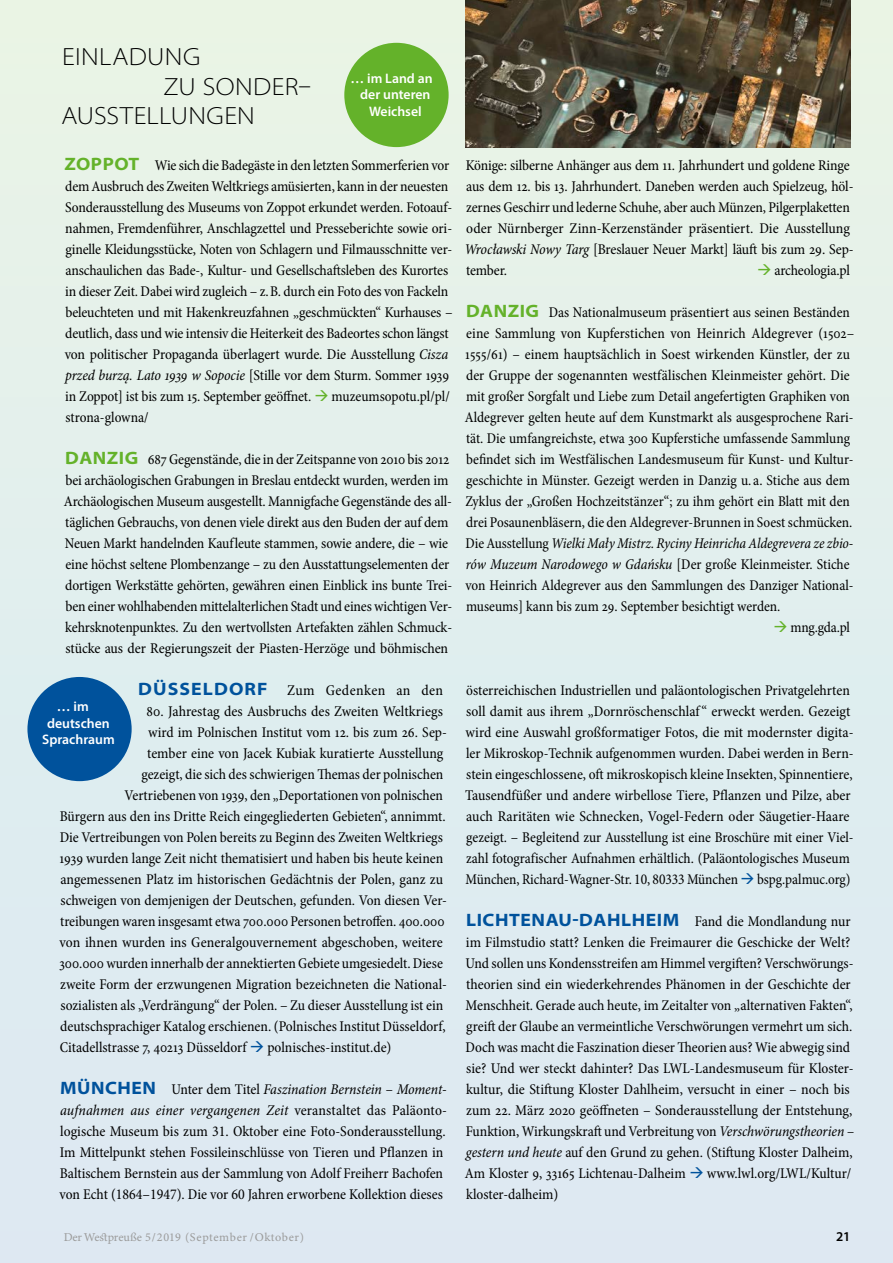
<style>
.page{position:relative;width:893px;height:1263px;background:#dfeeef}
.page>*{position:absolute;margin:0;border:0;box-sizing:border-box;transform-origin:0 0}
.t1{font:300 semi-expanded 25.05px "Myriad Pro";letter-spacing:.015em;color:#000}
.t2{font:condensed 15px/21px "Minion Pro";letter-spacing:-.005em;color:#000}
.t3{font:condensed 15px "Minion Pro";letter-spacing:.025em;color:#000}
.t4{font:600 13.8px/16.5px "Myriad Pro";color:#fff;text-align:center}
.t5{font:600 13.5px "Myriad Pro";color:#000}
.t6{font:12px "Minion Pro Capt";letter-spacing:.04em;color:#9c9c9c}
.s1{font-family:"Myriad Pro";font-weight:700;font-stretch:semi-expanded;font-size:18px;color:#64b22a}
.s2{font-style:italic}
.s3{color:#64b22a}
.s4{font-family:"Myriad Pro";font-weight:700;font-stretch:semi-expanded;font-size:18px;color:#00529c}
.s5{color:#00529c}
</style>
<div class="page">
<div style="left:344px;top:43px;width:105px;height:104px;background:#64b22a;border-radius:50%"></div>
<div style="left:27px;top:677px;width:105px;height:104px;background:#00529c;border-radius:50%"></div>
<img style="left:466px;top:0;width:384px;height:147px">
<h1 class="t1" style="left:62px;top:42px;width:140px">EINLADUNG</h1>
<h1 class="t1" style="left:163px;top:71px;width:149px">ZU SONDER–</h1>
<h1 class="t1" style="left:61px;top:100px;width:195px">AUSSTELLUNGEN</h1>
<p class="t2" style="left:64px;top:154px;width:390px"><span class="s1">ZOPPOT</span> Wie sich die Badegäste in den letzten Sommerferien vor dem Ausbruch des Zweiten Weltkriegs amüsierten, kann in der neuesten Sonderausstellung des Museums von Zoppot erkundet werden. Fotoauf&shy;nahmen, Fremdenführer, Anschlagzettel und Presseberichte sowie ori&shy;ginelle Kleidungsstücke, Noten von Schlagern und Filmausschnitte ver&shy;anschaulichen das Bade-, Kultur- und Gesellschaftsleben des Kurortes in dieser Zeit. Dabei wird zugleich – z.B. durch ein Foto des von Fackeln beleuchteten und mit Hakenkreuzfahnen „geschmückten“ Kurhauses – deutlich, dass und wie intensiv die Heiterkeit des Badeortes schon längst von politischer Propaganda überlagert wurde. Die Ausstellung <span class="s2">Cisza przed burzą. Lato 1939 w Sopocie</span> [Stille vor dem Sturm. Sommer 1939 in Zoppot] ist bis zum 15. September geöffnet. <span class="s3">→</span> muzeumsopotu.pl/pl/ strona-glowna/</p>
<p class="t2" style="left:64px;top:448px;width:390px"><span class="s1">DANZIG</span> 687 Gegenstände, die in der Zeitspanne von 2010 bis 2012 bei archäologischen Grabungen in Breslau entdeckt wurden, werden im Archäologischen Museum ausgestellt. Mannigfache Gegenstände des all&shy;täglichen Gebrauchs, von denen viele direkt aus den Buden der auf dem Neuen Markt handelnden Kaufleute stammen, sowie andere, die – wie eine höchst seltene Plombenzange – zu den Ausstattungselementen der dortigen Werkstätte gehörten, gewähren einen Einblick ins bunte Trei&shy;ben einer wohlhabenden mittelalterlichen Stadt und eines wichtigen Ver&shy;kehrsknotenpunktes. Zu den wertvollsten Artefakten zählen Schmuck&shy;stücke aus der Regierungszeit der Piasten-Herzöge und böhmischen</p>
<p class="t3" style="left:138px;top:680px;width:306px"><span class="s4">DÜSSELDORF</span> Zum Gedenken an den</p>
<p class="t2" style="left:147px;top:700px;width:298px">80. Jahrestag des Ausbruchs des Zweiten Weltkriegs</p>
<p class="t2" style="left:148px;top:721px;width:300px">wird im Polnischen Institut vom 12. bis zum 26. Sep-</p>
<p class="t2" style="left:147px;top:742px;width:298px">tember eine von Jacek Kubiak kuratierte Ausstellung</p>
<p class="t2" style="left:141px;top:763px;width:303px">gezeigt, die sich des schwierigen Themas der polnischen</p>
<p class="t2" style="left:125px;top:784px;width:320px">Vertriebenen von 1939, den „Deportationen von polnischen</p>
<p class="t2" style="left:60px;top:805px;width:388px">Bürgern aus den ins Dritte Reich eingegliederten Gebieten“, annimmt.</p>
<p class="t2" style="left:60px;top:826px;width:385px">Die Vertreibungen von Polen bereits zu Beginn des Zweiten Weltkriegs</p>
<p class="t2" style="left:59px;top:847px;width:385px">1939 wurden lange Zeit nicht thematisiert und haben bis heute keinen</p>
<p class="t2" style="left:60px;top:868px;width:384px">angemessenen Platz im historischen Gedächtnis der Polen, ganz zu</p>
<p class="t2" style="left:60px;top:889px;width:388px">schweigen von demjenigen der Deutschen, gefunden. Von diesen Ver-</p>
<p class="t2" style="left:60px;top:910px;width:386px">treibungen waren insgesamt etwa 700.000 Personen betroffen. 400.000</p>
<p class="t2" style="left:60px;top:931px;width:385px">von ihnen wurden ins Generalgouvernement abgeschoben, weitere</p>
<p class="t2" style="left:59px;top:952px;width:385px">300.000 wurden innerhalb der annektierten Gebiete umgesiedelt. Diese</p>
<p class="t2" style="left:60px;top:973px;width:388px">zweite Form der erzwungenen Migration bezeichneten die National-</p>
<p class="t2" style="left:60px;top:994px;width:384px">sozialisten als „Verdrängung“ der Polen. – Zu dieser Ausstellung ist ein</p>
<p class="t2" style="left:60px;top:1015px;width:387px">deutschsprachiger Katalog erschienen. (Polnisches Institut Düsseldorf,</p>
<p class="t2" style="left:60px;top:1036px;width:333px">Citadellstrasse 7, 40213 Düsseldorf <span class="s5">→</span> polnisches-institut.de)</p>
<p class="t2" style="left:60px;top:1078px;width:389px"><span class="s4">MÜNCHEN</span> Unter dem Titel <span class="s2">Faszination Bernstein – Moment&shy;aufnahmen aus einer vergangenen Zeit</span> veranstaltet das Paläonto&shy;logische Museum bis zum 31. Oktober eine Foto-Sonderausstellung.<br>Im Mittelpunkt stehen Fossileinschlüsse von Tieren und Pflanzen in Baltischem Bernstein aus der Sammlung von Adolf Freiherr Bachofen von Echt (1864–1947). Die vor 60 Jahren erworbene Kollektion dieses</p>
<p class="t4" style="left:350px;top:69px;width:84px">… im Land an der unteren<br>Weichsel</p>
<p class="t4" style="left:57px;top:698px;width:33px">… im</p>
<p class="t4" style="left:47px;top:715px;width:64px">deutschen</p>
<p class="t4" style="left:42px;top:731px;width:74px">Sprachraum</p>
<p class="t2" style="left:464px;top:154px;width:391px">Könige: silberne Anhänger aus dem 11. Jahrhundert und goldene Ringe aus dem 12. bis 13. Jahrhundert. Daneben werden auch Spielzeug, höl&shy;zernes Geschirr und lederne Schuhe, aber auch Münzen, Pilgerplaketten oder Nürnberger Zinn-Kerzenständer präsentiert. Die Ausstellung <span class="s2">Wrocławski Nowy Targ</span> [Breslauer Neuer Markt] läuft bis zum 29. Sep&shy;tember.</p>
<p class="t2" style="left:757px;top:259px;width:94px"><span class="s3">→</span> archeologia.pl</p>
<p class="t2" style="left:465px;top:301px;width:391px"><span class="s1">DANZIG</span> Das Nationalmuseum präsentiert aus seinen Beständen eine Sammlung von Kupferstichen von Heinrich Aldegrever (1502– 1555/61) – einem hauptsächlich in Soest wirkenden Künstler, der zu der Gruppe der sogenannten westfälischen Kleinmeister gehört. Die mit großer Sorgfalt und Liebe zum Detail angefertigten Graphiken von Aldegrever gelten heute auf dem Kunstmarkt als ausgesprochene Rari&shy;tät. Die umfangreichste, etwa 300 Kupferstiche umfassende Sammlung befindet sich im Westfälischen Landesmuseum für Kunst- und Kultur&shy;geschichte in Münster. Gezeigt werden in Danzig u. a. Stiche aus dem Zyklus der „Großen Hochzeitstänzer“; zu ihm gehört ein Blatt mit den drei Posaunenbläsern, die den Aldegrever-Brunnen in Soest schmücken.<br>Die Ausstellung <span class="s2">Wielki Mały Mistrz. Ryciny Heinricha Aldegrevera ze zbio&shy;rów Muzeum Narodowego w Gdańsku</span> [Der große Kleinmeister. Stiche von Heinrich Aldegrever aus den Sammlungen des Danziger National&shy;museums] kann bis zum 29. September besichtigt werden.</p>
<p class="t2" style="left:773px;top:616px;width:78px"><span class="s3">→</span> mng.gda.pl</p>
<p class="t2" style="left:465px;top:679px;width:390px">österreichischen Industriellen und paläontologischen Privatgelehrten soll damit aus ihrem „Dornröschenschlaf “ erweckt werden. Gezeigt wird eine Auswahl großformatiger Fotos, die mit modernster digita&shy;ler Mikroskop-Technik aufgenommen wurden. Dabei werden in Bern&shy;stein eingeschlossene, oft mikroskopisch kleine Insekten, Spinnentiere, Tausendfüßer und andere wirbellose Tiere, Pflanzen und Pilze, aber auch Raritäten wie Schnecken, Vogel-Federn oder Säugetier-Haare gezeigt. – Begleitend zur Ausstellung ist eine Broschüre mit einer Viel&shy;zahl fotografischer Aufnahmen erhältlich. (Paläontologisches Museum München, Richard-Wagner-Str. 10, 80333 München <span class="s5">→</span> bspg.palmuc.org)</p>
<p class="t2" style="left:465px;top:910px;width:391px"><span class="s4">LICHTENAU-DAHLHEIM</span> Fand die Mondlandung nur im Filmstudio statt? Lenken die Freimaurer die Geschicke der Welt?<br>Und sollen uns Kondensstreifen am Himmel vergiften? Verschwörungs&shy;theorien sind ein wiederkehrendes Phänomen in der Geschichte der Menschheit. Gerade auch heute, im Zeitalter von „alternativen Fakten“, greift der Glaube an vermeintliche Verschwörungen vermehrt um sich.<br>Doch was macht die Faszination dieser Theorien aus? Wie abwegig sind sie? Und wer steckt dahinter? Das LWL-Landesmuseum für Kloster&shy;kultur, die Stiftung Kloster Dahlheim, versucht in einer – noch bis zum 22. März 2020 geöffneten – Sonderausstellung der Entstehung, Funktion, Wirkungskraft und Verbreitung von <span class="s2">Verschwörungstheorien – gestern und heute</span> auf den Grund zu gehen. (Stiftung Kloster Dalheim, Am Kloster 9, 33165 Lichtenau-Dalheim <span class="s5">→</span> www.lwl.org/LWL/Kultur/ kloster-dalheim)</p>
<p class="t6" style="left:64px;top:1228px;width:242px">Der Westpreuße 5/2019 (September /Oktober)</p>
<p class="t5" style="left:836px;top:1227px;width:16px">21</p>
</div>
